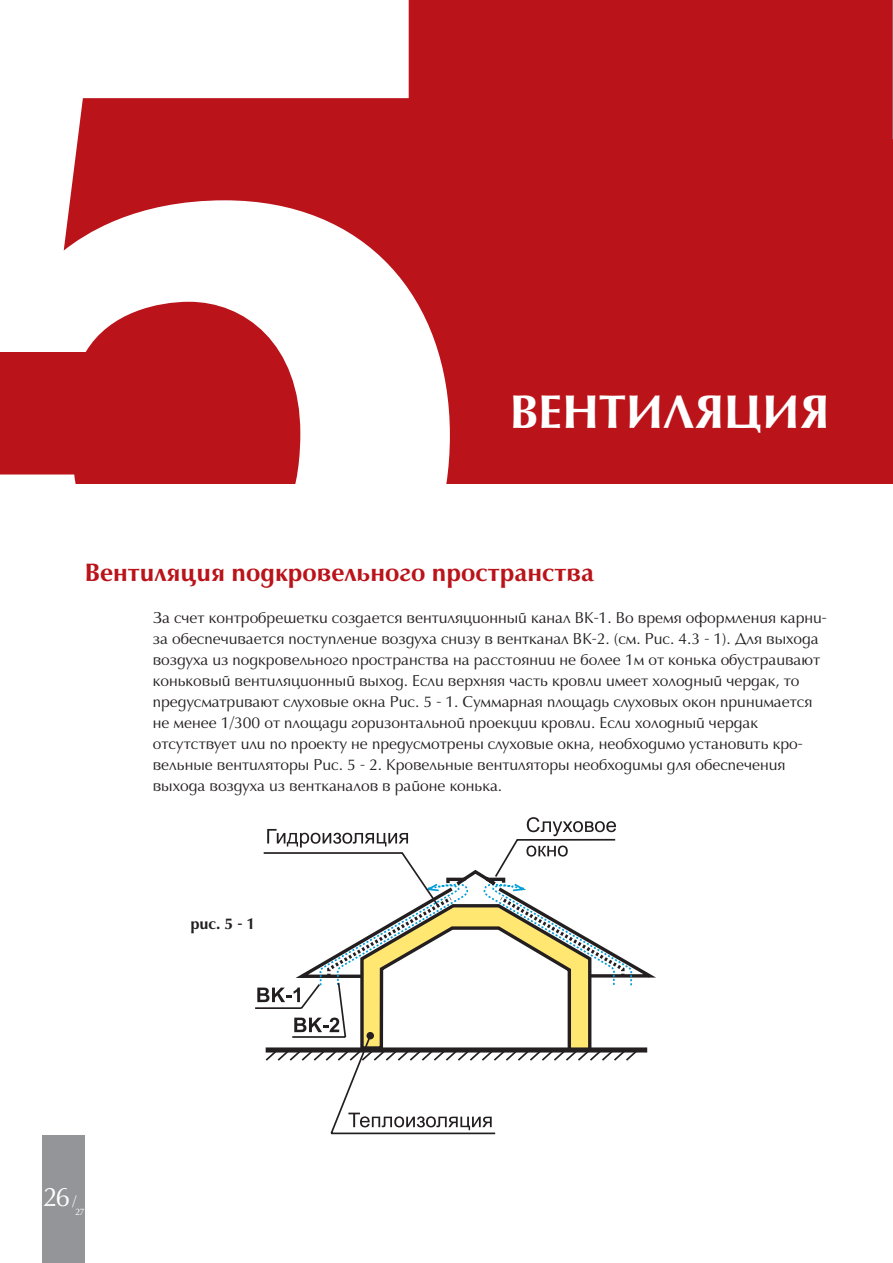
<style>
.page{position:relative;width:893px;height:1263px;background:#fff}
.page>*{position:absolute;margin:0;border:0;box-sizing:border-box;transform-origin:0 0}
.t1{font:700 1003.5px "Pragmatica C";color:#fff;scale:.96 1}
.t2{font:700 45px "Opium";color:#fff}
.t3{font:25.5px "Opium";color:#fff}
.t4{font:700 24px "Opium";color:#ba1319}
.t5{font:15px/21px "Opium";color:#231f20}
.t6{font:700 15px "Opium";color:#231f20}
.t7{font:9px "Opium";color:#fff}
.s1{font-size:13.5px}
</style>
<div class="page">
<div style="left:0;top:0;width:893px;height:483px;background:#ba1319"></div>
<div style="left:43px;top:1135px;width:42px;height:128px;background:#939598"></div>
<svg style="left:267px;top:829px;width:141px;height:9px"></svg>
<svg style="left:527px;top:817px;width:89px;height:19px"></svg>
<svg style="left:263px;top:838px;width:353px;height:297px"></svg>
<svg style="left:255px;top:868px;width:401px;height:194px"></svg>
<h1 class="t1" style="left:-122px;top:-36px;width:650px">5</h1>
<h2 class="t2" style="left:510px;top:390px;width:321px">ВЕНТИЛЯЦИЯ</h2>
<h3 class="t4" style="left:85px;top:561px;width:511px">Вентиляция подкровельного пространства</h3>
<p class="t5" style="left:153px;top:608px;width:675px">За счет контробрешетки создается вентиляционный канал ВК-1. Во время оформления карни&shy;за обеспечивается поступление воздуха снизу в вентканал ВК-2. (см. Рис. 4.3 - 1). Для выхода воздуха из подкровельного пространства на расстоянии не более 1м от конька обустраивают коньковый вентиляционный выход. Если верхняя часть кровли имеет холодный чердак, то предусматривают слуховые окна Рис. 5 - 1. Суммарная площадь слуховых окон принимается не менее 1/300 от площади горизонтальной проекции кровли. Если холодный чердак отсутствует или по проекту не предусмотрены слуховые окна, необходимо установить кро&shy;вельные вентиляторы Рис. 5 - 2. Кровельные вентиляторы необходимы для обеспечения выхода воздуха из вентканалов в районе конька.</p>
<h3 class="t3" style="left:43px;top:1185px;width:35px">26<span class="s1">/</span></h3>
<p class="t7" style="left:75px;top:1208px;width:11px">27</p>
<p class="t6" style="left:190px;top:917px;width:66px">рис. 5 - 1</p>
</div>
